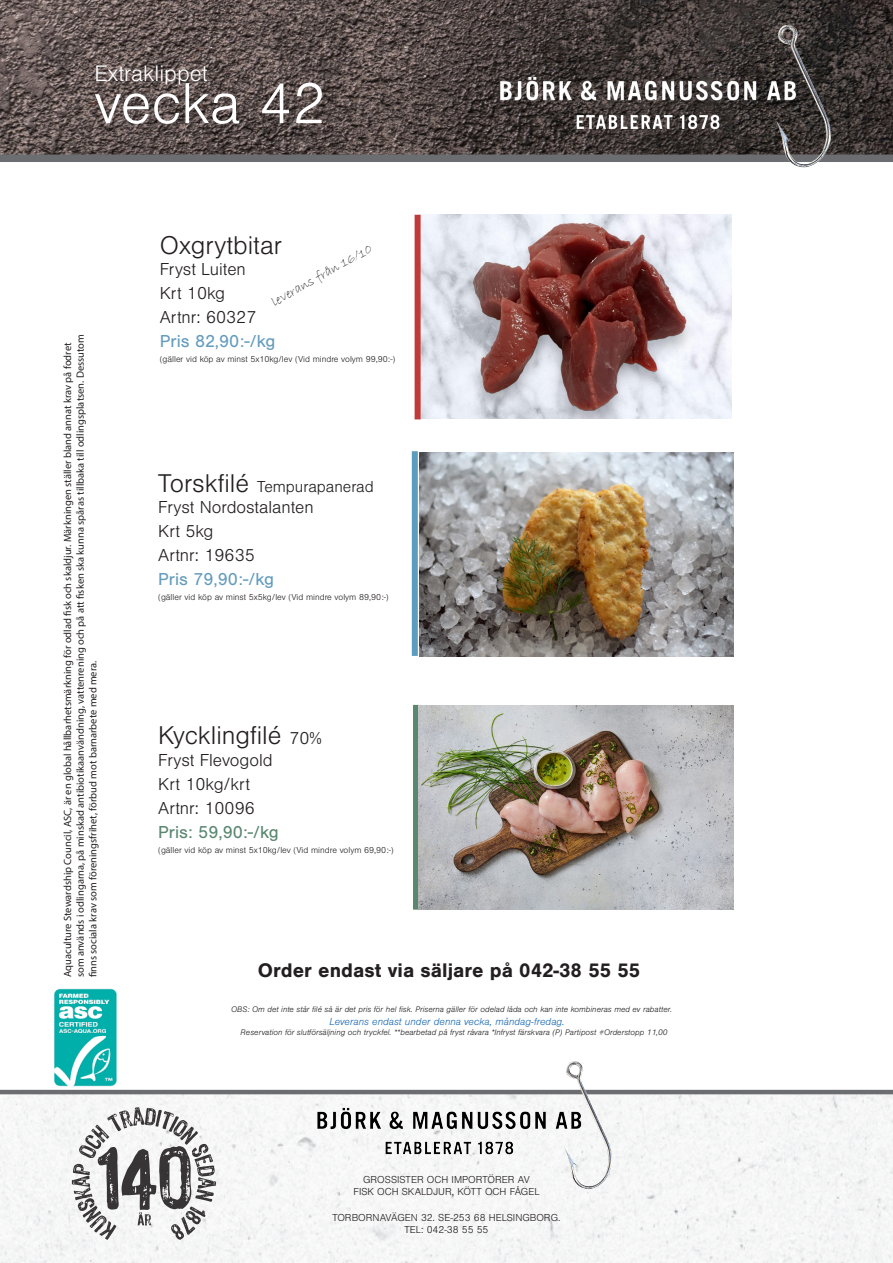
<style>
.page{position:relative;width:893px;height:1263px;background:#fff}
.page>*{position:absolute;margin:0;border:0;box-sizing:border-box;transform-origin:0 0}
.t1{font:300 60px "Nimbus San";color:#fff}
.t2{font:300 26.55px "Nimbus San";color:#231f20}
.t3{font:300 23.4px "Nimbus San";color:#fff}
.t4{font:700 20.4px "Nimbus San";color:#231f20}
.t5{font:300 18px/24px "Nimbus San";color:#231f20}
.t6{font:18px/24px "Nimbus San";color:#649cbd}
.t7{font:18px "Nimbus San";color:#598770}
.t8{font:300 16.5px "Nimbus San";color:#231f20}
.Styckeformat_1_-_bold{font:13.5px "Bradley Hand ITC";color:#231f20}
.Styckeformat_1_-_bold-2{font:10.5px/12.6px "Myriad Pro";color:#231f20}
.t9{font:300 10.5px/12.6px "Nimbus San";color:#231f20;text-align:center}
.t10{font:italic 300 10.5px "Nimbus San";color:#1b6bb5}
.t11{font:300 9px "Nimbus San";color:#231f20}
.t12{font:italic 300 8.4px "Nimbus San";color:#231f20}
.s1{font-weight:300;color:#231f20}
.s2{font-size:26.55px}
.s3{font-size:18px}
</style>
<div class="page">
<div style="left:0;top:1094px;width:893px;height:169px;background:#f5f6f7"></div>
<hr style="left:0;top:1090px;width:893px;height:4px;background:#6c6d70">
<img style="left:559px;top:1061px;width:57px;height:133px">
<img style="left:377px;top:1136px;width:144px;height:23px">
<img style="left:309px;top:1103px;width:274px;height:32px">
<img style="left:0;top:0;width:893px;height:155px">
<div style="left:0;top:155px;width:893px;height:7px;background:#6c6d70"></div>
<div style="left:413px;top:705px;width:6px;height:205px;background:#598770"></div>
<div style="left:412px;top:451px;width:6px;height:205px;background:#5c9cbd"></div>
<img style="left:418px;top:214px;width:313px;height:204px">
<div style="left:415px;top:215px;width:6px;height:204px;background:#c03b38"></div>
<img style="left:419px;top:452px;width:314px;height:205px">
<img style="left:419px;top:705px;width:315px;height:204px">
<img style="left:54px;top:988px;width:63px;height:99px">
<svg style="left:72px;top:1107px;width:144px;height:133px"></svg>
<img style="left:770px;top:18px;width:64px;height:150px">
<img style="left:567px;top:109px;width:161px;height:25px">
<img style="left:492px;top:72px;width:306px;height:36px">
<p class="t3" style="left:94px;top:61px;width:115px">Extraklippet</p>
<p class="t1" style="left:94px;top:72px;width:233px">vecka 42</p>
<p class="Styckeformat_1_-_bold-2" style="left:61px;top:977px;width:645px;rotate:-90deg">Aquaculture Stewardship Council, ASC, är en global hållbarhetsmärkning för odlad fisk och skaldjur. Märkningen ställer bland annat krav på fodret som används i odlingarna, på minskad antibiotikaanvändning, vattenrening och på att fisken ska kunna spåras tillbaka till odlingsplatsen. Dessutom finns sociala krav som föreningsfrihet, förbud mot barnarbete med mera.</p>
<p class="t2" style="left:160px;top:231px;width:124px">Oxgrytbitar</p>
<p class="t5" style="left:160px;top:257px;width:88px">Fryst Luiten<br>Krt 10kg</p>
<p class="t6" style="left:160px;top:305px;width:117px"><span class="s1">Artnr: 60327<br></span>Pris 82,90:-/kg</p>
<p class="t11" style="left:160px;top:354px;width:237px">(gäller vid köp av minst 5x10kg/lev (Vid mindre volym 99,90:-)</p>
<p class="Styckeformat_1_-_bold" style="left:269px;top:295px;width:114px;rotate:-29deg">leverans från 16/10</p>
<p class="t8" style="left:158px;top:478px;width:217px"><span class="s2">Torskfilé</span> Tempurapanerad</p>
<p class="t5" style="left:158px;top:496px;width:157px">Fryst Nordostalanten<br>Krt 5kg</p>
<p class="t6" style="left:158px;top:543px;width:117px"><span class="s1">Artnr: 19635<br></span>Pris 79,90:-/kg</p>
<p class="t11" style="left:158px;top:592px;width:232px">(gäller vid köp av minst 5x5kg/lev (Vid mindre volym 89,90:-)</p>
<p class="t2" style="left:158px;top:722px;width:165px">Kycklingfilé <span class="s3">70%</span></p>
<p class="t5" style="left:158px;top:748px;width:116px">Fryst Flevogold<br>Krt 10kg/krt<br>Artnr: 10096</p>
<p class="t7" style="left:158px;top:822px;width:122px">Pris: 59,90:-/kg</p>
<p class="t11" style="left:158px;top:845px;width:237px">(gäller vid köp av minst 5x10kg/lev (Vid mindre volym 69,90:-)</p>
<p class="t4" style="left:258px;top:958px;width:384px">Order endast via säljare på 042-38 55 55</p>
<p class="t12" style="left:231px;top:1005px;width:442px">OBS: Om det inte står filé så är det pris för hel fisk. Priserna gäller för odelad låda och kan inte kombineras med ev rabatter.</p>
<p class="t10" style="left:329px;top:1016px;width:237px">Leverans endast under denna vecka, måndag-fredag.</p>
<p class="t12" style="left:241px;top:1028px;width:428px">Reservation för slutförsäljning och tryckfel. **bearbetad på fryst råvara *Infryst färskvara (P) Partipost #Orderstopp 11,00</p>
<p class="t9" style="left:363px;top:1173px;width:168px">GROSSISTER OCH IMPORTÖRER AV</p>
<p class="t9" style="left:353px;top:1186px;width:188px">FISK OCH SKALDJUR, KÖTT OCH FÅGEL</p>
<p class="t9" style="left:332px;top:1211px;width:230px">TORBORNAVÄGEN 32. SE-253 68 HELSINGBORG.<br>TEL: 042-38 55 55</p>
</div>
